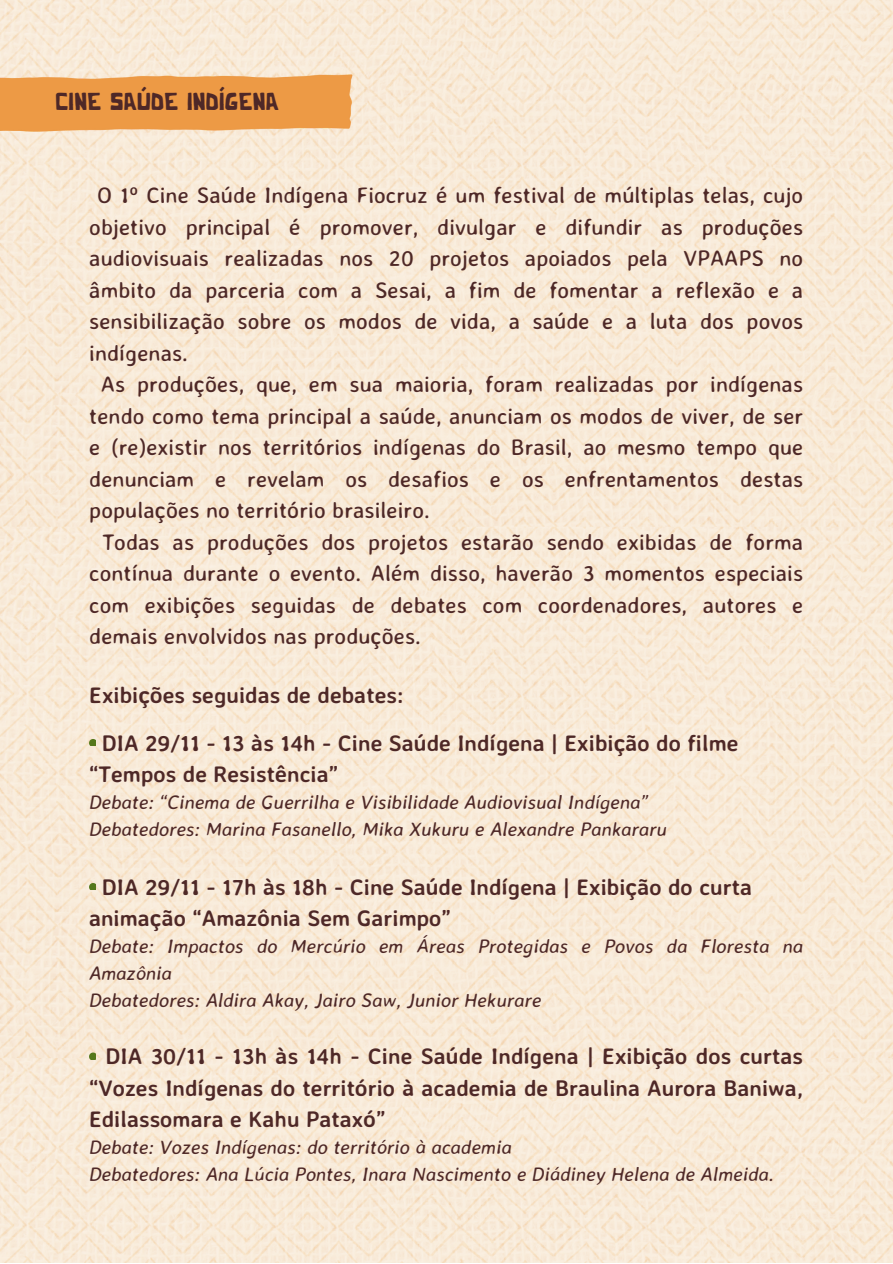
<style>
.page{position:relative;width:893px;height:1264px;background:#fff}
.page>*{position:absolute;margin:0;border:0;box-sizing:border-box;transform-origin:0 0}
.t1{font:34.5px "Cactus";color:#4e2827}
.t2{font:22.5px/31.5px "Averia Sans Libre";color:#4e2827;text-align:justify}
.t3{font:700 22.5px/31.5px "Averia Sans Libre";color:#4e2827}
.t4{font:italic 19.5px/27px "Averia Sans Libre";color:#4e2827}
</style>
<div class="page">
<img style="left:0;top:0;width:892px;height:1262px">
<img style="left:0;top:70px;width:354px;height:64px">
<svg style="left:89px;top:883px;width:7px;height:6px"></svg>
<svg style="left:89px;top:739px;width:7px;height:6px"></svg>
<svg style="left:89px;top:1052px;width:7px;height:7px"></svg>
<p class="t1" style="left:56px;top:86px;width:225px">cine saúde indígena</p>
<p class="t2" style="left:89px;top:179px;width:715px;text-indent:8px">O 1º Cine Saúde Indígena Fiocruz é um festival de múltiplas telas, cujo objetivo principal é promover, divulgar e difundir as produções audiovisuais realizadas nos 20 projetos apoiados pela VPAAPS no âmbito da parceria com a Sesai, a fim de fomentar a reflexão e a sensibilização sobre os modos de vida, a saúde e a luta dos povos indígenas.</p>
<p class="t2" style="left:89px;top:368px;width:715px;text-indent:12px">As produções, que, em sua maioria, foram realizadas por indígenas tendo como tema principal a saúde, anunciam os modos de viver, de ser e (re)existir nos territórios indígenas do Brasil, ao mesmo tempo que denunciam e revelam os desafios e os enfrentamentos destas populações no território brasileiro.</p>
<p class="t2" style="left:89px;top:525px;width:715px;text-indent:13px">Todas as produções dos projetos estarão sendo exibidas de forma contínua durante o evento. Além disso, haverão 3 momentos especiais com exibições seguidas de debates com coordenadores, autores e demais envolvidos nas produções.</p>
<p class="t3" style="left:89px;top:678px;width:316px">Exibições seguidas de debates:</p>
<p class="t3" style="left:89px;top:726px;width:651px;text-indent:13px">DIA 29/11 - 13 às 14h - Cine Saúde Indígena | Exibição do filme “Tempos de Resistência”</p>
<p class="t4" style="left:89px;top:788px;width:560px">Debate: “Cinema de Guerrilha e Visibilidade Audiovisual Indígena”</p>
<p class="t4" style="left:89px;top:815px;width:579px">Debatedores: Marina Fasanello, Mika Xukuru e Alexandre Pankararu</p>
<p class="t3" style="left:89px;top:870px;width:664px;text-indent:13px">DIA 29/11 - 17h às 18h - Cine Saúde Indígena | Exibição do curta animação “Amazônia Sem Garimpo”</p>
<p class="t4" style="left:89px;top:932px;width:715px">Debate: Impactos do Mercúrio em Áreas Protegidas e Povos da Floresta na<br>Amazônia</p>
<p class="t4" style="left:89px;top:986px;width:453px">Debatedores: Aldira Akay, Jairo Saw, Junior Hekurare</p>
<p class="t3" style="left:89px;top:1040px;width:715px;text-align:justify;text-indent:17px">DIA 30/11 - 13h às 14h - Cine Saúde Indígena | Exibição dos curtas “Vozes Indígenas do território à academia de Braulina Aurora Baniwa, Edilassomara e Kahu Pataxó”</p>
<p class="t4" style="left:89px;top:1133px;width:424px">Debate: Vozes Indígenas: do território à academia</p>
<p class="t4" style="left:89px;top:1160px;width:686px">Debatedores: Ana Lúcia Pontes, Inara Nascimento e Diádiney Helena de Almeida.</p>
</div>
